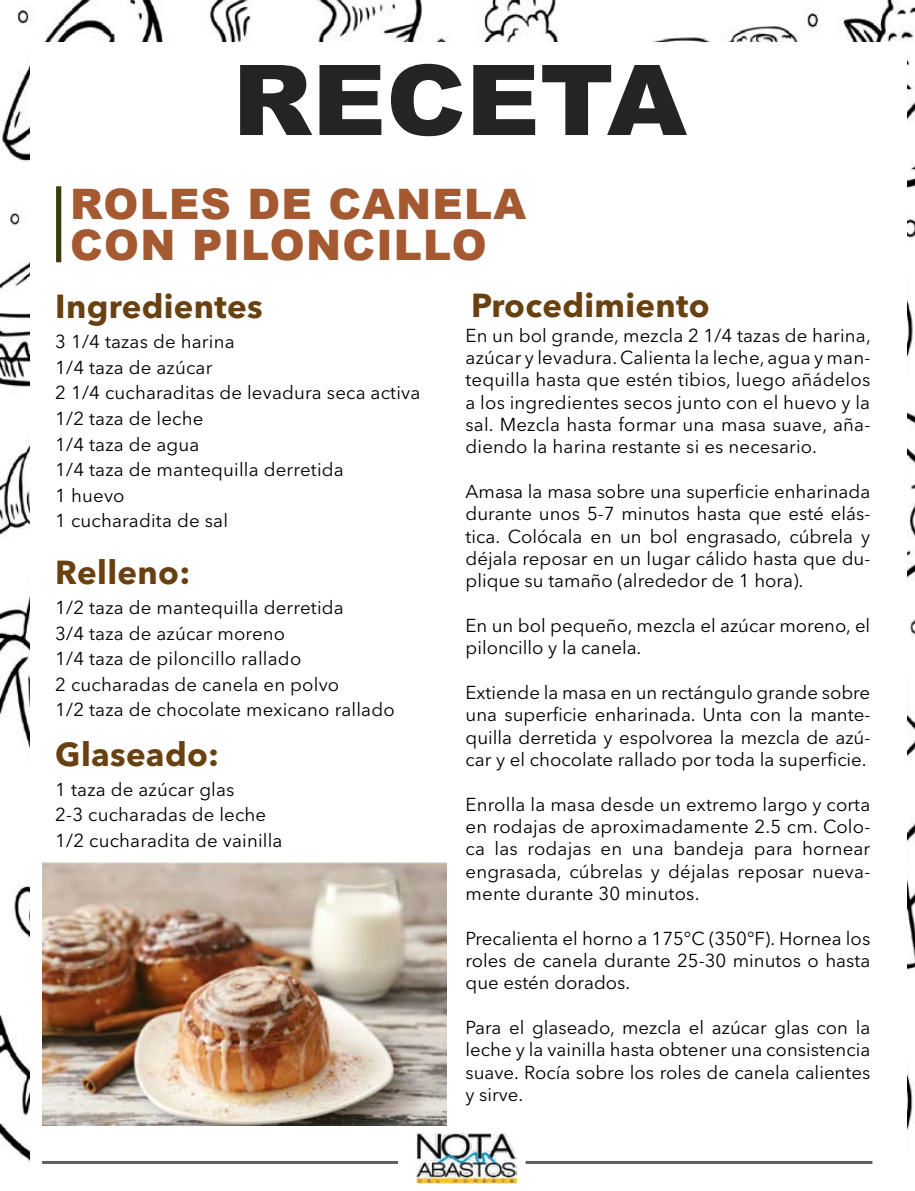
<style>
.page{position:relative;width:915px;height:1191px;background:#fff}
.page>*{position:absolute;margin:0;border:0;box-sizing:border-box;transform-origin:0 0}
.t1{font:900 42px/40.5px "Arial";letter-spacing:.03em;color:#a55931}
.t2{font:700 33px "Avenir Next LT Pro";letter-spacing:.01em;color:#69400f}
.t3{font:18.6px/22.4px "Avenir Next LT Pro";letter-spacing:.01em;color:#000;text-align:justify}
</style>
<div class="page">
<img style="left:0;top:0;width:914px;height:1164px">
<div style="left:30px;top:43px;width:876px;height:1148px;background:#fff"></div>
<svg style="left:240px;top:64px;width:446px;height:72px"></svg>
<svg style="left:56px;top:186px;width:5px;height:76px"></svg>
<svg style="left:525px;top:1161px;width:347px;height:3px"></svg>
<svg style="left:42px;top:1161px;width:356px;height:3px"></svg>
<img style="left:415px;top:1132px;width:101px;height:51px">
<img style="left:42px;top:862px;width:404px;height:263px">
<h1 class="t1" style="left:70px;top:183px;width:457px">ROLES DE CANELA<br>CON PILONCILLO</h1>
<h2 class="t2" style="left:55px;top:287px;width:209px">Ingredientes</h2>
<p class="t3" style="left:55px;top:329px;width:366px;line-height:25.5px;text-align:left">3 1/4 tazas de harina<br>1/4 taza de azúcar<br>2 1/4 cucharaditas de levadura seca activa<br>1/2 taza de leche<br>1/4 taza de agua<br>1/4 taza de mantequilla derretida<br>1 huevo<br>1 cucharadita de sal</p>
<h2 class="t2" style="left:55px;top:552px;width:136px">Relleno:</h2>
<p class="t3" style="left:55px;top:595px;width:341px;line-height:25.5px;text-align:left">1/2 taza de mantequilla derretida<br>3/4 taza de azúcar moreno<br>1/4 taza de piloncillo rallado<br>2 cucharadas de canela en polvo<br>1/2 taza de chocolate mexicano rallado</p>
<h2 class="t2" style="left:55px;top:734px;width:165px">Glaseado:</h2>
<p class="t3" style="left:55px;top:776px;width:229px;line-height:25.5px;text-align:left">1 taza de azúcar glas<br>2-3 cucharadas de leche<br>1/2 cucharadita de vainilla</p>
<h2 class="t2" style="left:471px;top:285px;width:240px">Procedimiento</h2>
<p class="t3" style="left:465px;top:324px;width:406px">En un bol grande, mezcla 2 1/4 tazas de harina, azúcar y levadura. Calienta la leche, agua y man&shy;tequilla hasta que estén tibios, luego añádelos a los ingredientes secos junto con el huevo y la sal. Mezcla hasta formar una masa suave, aña&shy;diendo la harina restante si es necesario.</p>
<p class="t3" style="left:465px;top:480px;width:406px">Amasa la masa sobre una superficie enharinada durante unos 5-7 minutos hasta que esté elás&shy;tica. Colócala en un bol engrasado, cúbrela y déjala reposar en un lugar cálido hasta que du&shy;plique su tamaño (alrededor de 1 hora).</p>
<p class="t3" style="left:465px;top:614px;width:406px">En un bol pequeño, mezcla el azúcar moreno, el piloncillo y la canela.</p>
<p class="t3" style="left:465px;top:681px;width:406px">Extiende la masa en un rectángulo grande sobre una superficie enharinada. Unta con la mante&shy;quilla derretida y espolvorea la mezcla de azú&shy;car y el chocolate rallado por toda la superficie.</p>
<p class="t3" style="left:465px;top:793px;width:406px">Enrolla la masa desde un extremo largo y corta en rodajas de aproximadamente 2.5 cm. Colo&shy;ca las rodajas en una bandeja para hornear engrasada, cúbrelas y déjalas reposar nueva&shy;mente durante 30 minutos.</p>
<p class="t3" style="left:465px;top:926px;width:406px">Precalienta el horno a 175°C (350°F). Hornea los roles de canela durante 25-30 minutos o hasta que estén dorados.</p>
<p class="t3" style="left:465px;top:1016px;width:406px">Para el glaseado, mezcla el azúcar glas con la leche y la vainilla hasta obtener una consistencia suave. Rocía sobre los roles de canela calientes y sirve.</p>
</div>
